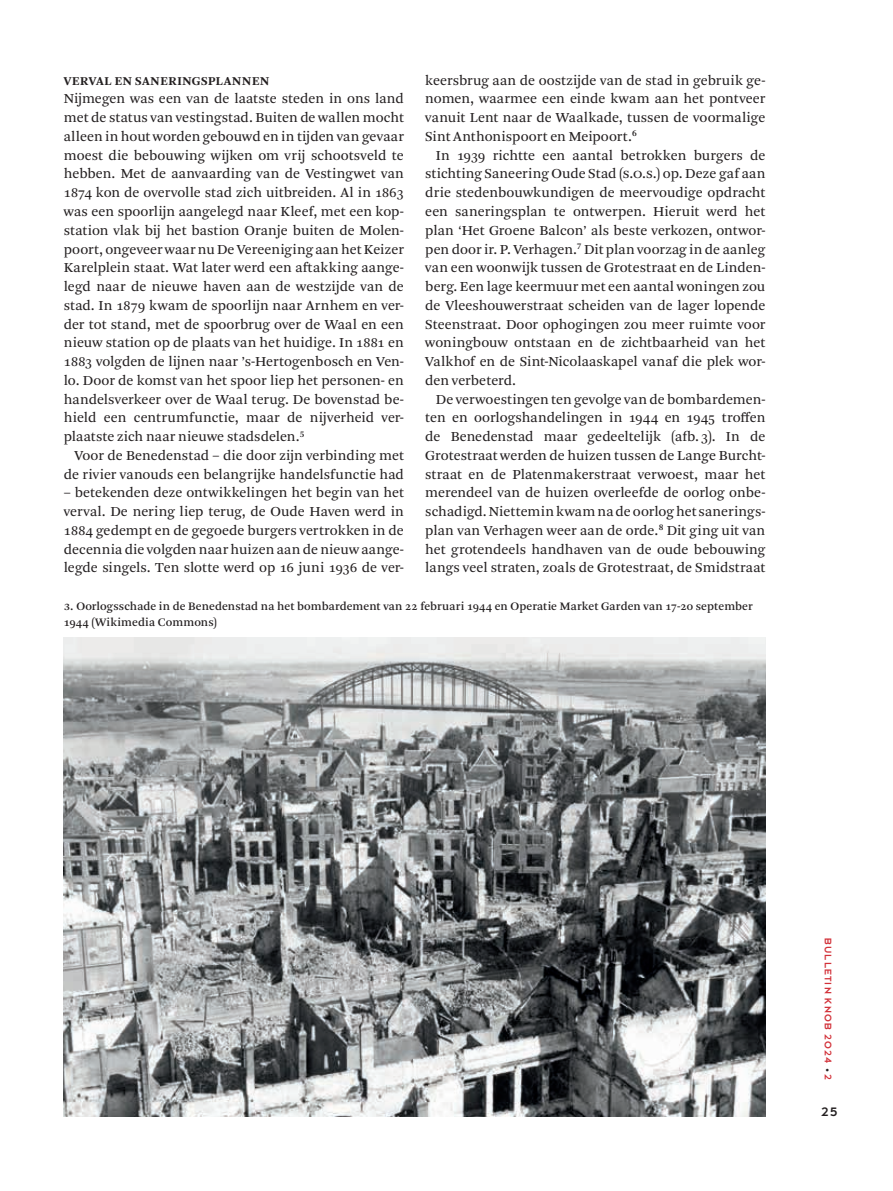
<style>
.page{position:relative;width:893px;height:1191px;background:#fff}
.page>*{position:absolute;margin:0;border:0;box-sizing:border-box;transform-origin:0 0}
.t1{font:14.4px/18.8px "Arnhem Pro Blond";color:#231f20;text-align:justify}
.t2{font:13.5px "Dessau Pro";color:#231f20}
.t3{font:700 12.6px "Arnhem Pro";letter-spacing:.045em;color:#231f20}
.t4{font:12px/15.8px "Arnhem Pro";letter-spacing:.01em;color:#231f20}
.t5{font:10.5px "Dessau Pro";letter-spacing:.11em;color:#d23139}
.s1{font-size:12.3px}
.s2{font-size:8.25px;color:#231f20}
</style>
<div class="page">
<img style="left:64px;top:637px;width:701px;height:479px">
<p class="t1" style="left:425px;top:71px;width:342px">keersbrug aan de oostzijde van de stad in gebruik ge&shy;nomen, waarmee een einde kwam aan het pontveer vanuit Lent naar de Waalkade, tussen de voormalige Sint Anthonispoort en Meipoort.<sup>6</sup></p>
<p class="t1" style="left:425px;top:146px;width:342px;text-indent:11px">In 1939 richtte een aantal betrokken burgers de stichting Saneering Oude Stad (S.O.S.) op. Deze gaf aan drie stedenbouwkundigen de meervoudige opdracht een saneringsplan te ontwerpen. Hieruit werd het plan ‘Het Groene Balcon’ als beste verkozen, ontwor&shy;pen door ir. P. Verhagen.<sup>7</sup> Dit plan voorzag in de aanleg van een woonwijk tussen de Grotestraat en de Linden&shy;berg. Een lage keermuur met een aantal woningen zou de Vleeshouwerstraat scheiden van de lager lopende Steenstraat. Door ophogingen zou meer ruimte voor woningbouw ontstaan en de zichtbaarheid van het Valkhof en de Sint-Nicolaaskapel vanaf die plek wor&shy;den verbeterd.</p>
<p class="t1" style="left:425px;top:390px;width:342px;text-indent:11px">De verwoestingen ten gevolge van de bombardemen&shy;ten en oorlogshandelingen in 1944 en 1945 troffen de Benedenstad maar gedeeltelijk (afb.3). In de Grotestraat werden de huizen tussen de Lange Burcht&shy;straat en de Platenmakerstraat verwoest, maar het merendeel van de huizen overleefde de oorlog onbe&shy;schadigd. Niettemin kwam na de oorlog het sanerings&shy;plan van Verhagen weer aan de orde.<sup>8</sup> Dit ging uit van het grotendeels handhaven van de oude bebouwing langs veel straten, zoals de Grotestraat, de Smidstraat</p>
<p class="t3" style="left:64px;top:73px;width:207px">VERVAL EN SANERINGSPLANNEN</p>
<p class="t1" style="left:64px;top:90px;width:342px">Nijmegen was een van de laatste steden in ons land met de status van vestingstad. Buiten de wallen mocht alleen in hout worden gebouwd en in tijden van gevaar moest die bebouwing wijken om vrij schootsveld te hebben. Met de aanvaarding van de Vestingwet van 1874 kon de overvolle stad zich uitbreiden. Al in 1863 was een spoorlijn aangelegd naar Kleef, met een kop&shy;station vlak bij het bastion Oranje buiten de Molen&shy;poort, ongeveer waar nu De Vereeniging aan het Keizer Karelplein staat. Wat later werd een aftakking aange&shy;legd naar de nieuwe haven aan de westzijde van de stad. In 1879 kwam de spoorlijn naar Arnhem en ver&shy;der tot stand, met de spoorbrug over de Waal en een nieuw station op de plaats van het huidige. In 1881 en 1883 volgden de lijnen naar ’s-Hertogenbosch en Ven&shy;lo. Door de komst van het spoor liep het personen- en handelsverkeer over de Waal terug. De bovenstad be&shy;hield een centrumfunctie, maar de nijverheid ver&shy;plaatste zich naar nieuwe stadsdelen.<sup>5</sup></p>
<p class="t1" style="left:64px;top:446px;width:342px;text-align:right">Voor de Benedenstad – die door zijn verbinding met de rivier vanouds een belangrijke handelsfunctie had</p>
<p class="t1" style="left:64px;top:483px;width:342px">– betekenden deze ontwikkelingen het begin van het verval. De nering liep terug, de Oude Haven werd in 1884 gedempt en de gegoede burgers vertrokken in de decennia die volgden naar huizen aan de nieuw aange&shy;legde singels. Ten slotte werd op 16 juni 1936 de ver-</p>
<p class="t4" style="left:64px;top:598px;width:690px"><span class="s1">3.</span> Oorlogsschade in de Benedenstad na het bombardement van 22 februari 1944 en Operatie Market Garden van 17-20 september<br>1944 (Wikimedia Commons)</p>
<p class="t5" style="left:833px;top:938px;width:143px;rotate:90deg">BULLETIN KNOB 2024 <span class="s2">•</span> 2</p>
<p class="t2" style="left:821px;top:1105px;width:18px">25</p>
</div>
